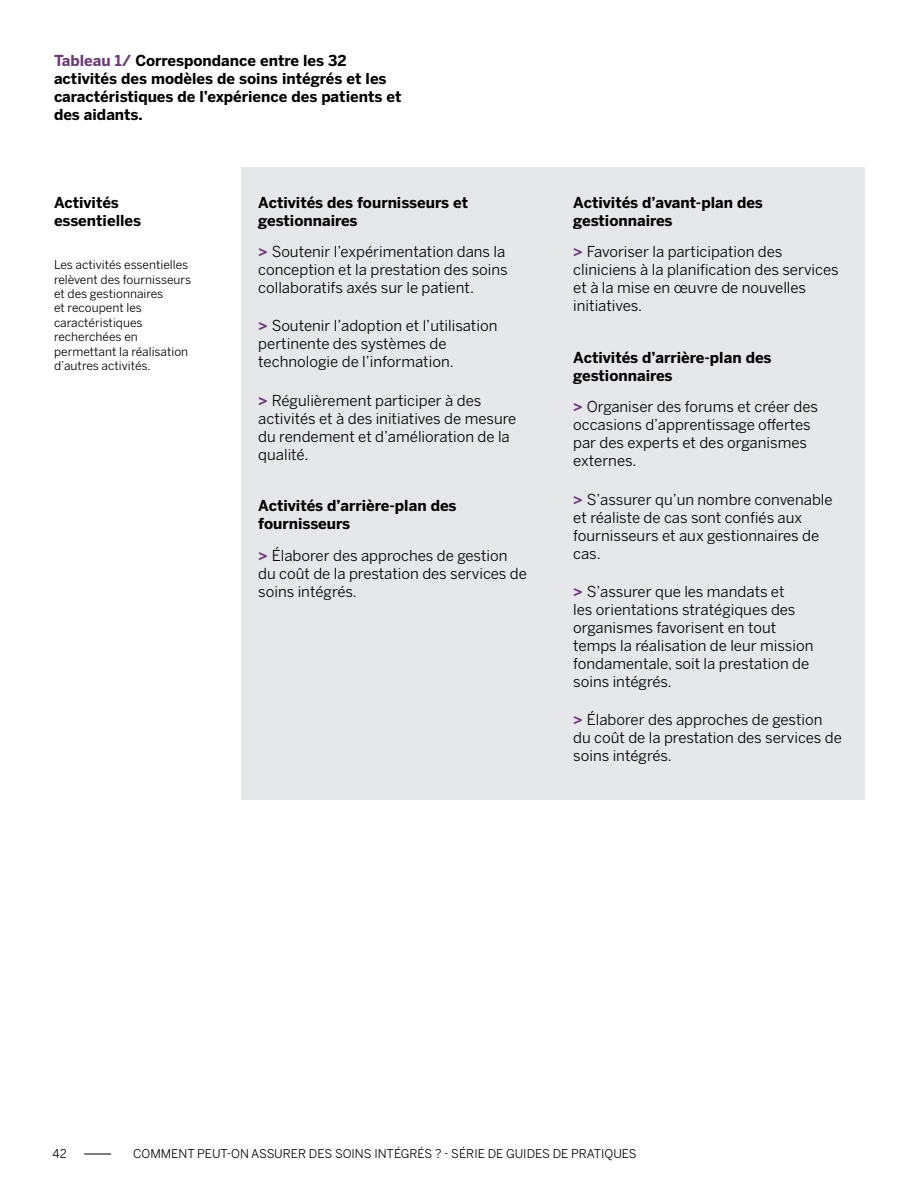
<style>
.page{position:relative;width:918px;height:1188px;background:#fff}
.page>*{position:absolute;margin:0;border:0;box-sizing:border-box;transform-origin:0 0}
.t1{font:15px/18px "Benton Sans";color:#000}
.t2{font:700 15px/18px "Benton Sans";color:#000}
.t3{font:12px/14.4px "Benton Sans";color:#000}
.s1{color:#693a77}
.s2{font-weight:700;color:#693a77}
</style>
<div class="page">
<div style="left:241px;top:167px;width:623px;height:632px;background:#e6e7e8"></div>
<svg style="left:84px;top:1154px;width:27px;height:1px"></svg>
<p class="t2" style="left:54px;top:52px;width:349px"><span class="s1">Tableau 1/</span> Correspondance entre les 32 activités des modèles de soins intégrés et les caractéristiques de l’expérience des patients et des aidants.</p>
<p class="t2" style="left:54px;top:193px;width:89px">Activités essentielles</p>
<p class="t3" style="left:54px;top:258px;width:139px">Les activités essentielles relèvent des fournisseurs et des gestionnaires<br>et recoupent les caractéristiques recherchées en permettant la réalisation d’autres activités.</p>
<p class="t2" style="left:258px;top:193px;width:211px">Activités des fournisseurs et gestionnaires</p>
<p class="t1" style="left:258px;top:243px;width:251px"><span class="s2">&gt;</span> Soutenir l’expérimentation dans la conception et la prestation des soins collaboratifs axés sur le patient.</p>
<p class="t1" style="left:258px;top:317px;width:241px"><span class="s2">&gt;</span> Soutenir l’adoption et l’utilisation pertinente des systèmes de technologie de l’information.</p>
<p class="t1" style="left:258px;top:391px;width:260px"><span class="s2">&gt;</span> Régulièrement participer à des activités et à des initiatives de mesure du rendement et d’amélioration de la qualité.</p>
<p class="t2" style="left:258px;top:497px;width:200px">Activités d’arrière-plan des fournisseurs</p>
<p class="t1" style="left:258px;top:546px;width:270px"><span class="s2">&gt;</span> Élaborer des approches de gestion du coût de la prestation des services de soins intégrés.</p>
<p class="t2" style="left:573px;top:193px;width:191px">Activités d’avant-plan des gestionnaires</p>
<p class="t1" style="left:573px;top:243px;width:267px"><span class="s2">&gt;</span> Favoriser la participation des cliniciens à la planification des services et à la mise en œuvre de nouvelles initiatives.</p>
<p class="t2" style="left:573px;top:349px;width:200px">Activités d’arrière-plan des gestionnaires</p>
<p class="t1" style="left:573px;top:398px;width:246px"><span class="s2">&gt;</span> Organiser des forums et créer des occasions d’apprentissage offertes par des experts et des organismes externes.</p>
<p class="t1" style="left:573px;top:490px;width:261px"><span class="s2">&gt;</span> S’assurer qu’un nombre convenable et réaliste de cas sont confiés aux fournisseurs et aux gestionnaires de cas.</p>
<p class="t1" style="left:573px;top:582px;width:242px"><span class="s2">&gt;</span> S’assurer que les mandats et<br>les orientations stratégiques des organismes favorisent en tout temps la réalisation de leur mission fondamentale, soit la prestation de soins intégrés.</p>
<p class="t1" style="left:573px;top:711px;width:270px"><span class="s2">&gt;</span> Élaborer des approches de gestion du coût de la prestation des services de soins intégrés.</p>
<p class="t3" style="left:52px;top:1147px;width:16px">42</p>
<p class="t3" style="left:133px;top:1147px;width:505px">COMMENT PEUT-ON ASSURER DES SOINS INTÉGRÉS ? - SÉRIE DE GUIDES DE PRATIQUES</p>
</div>
